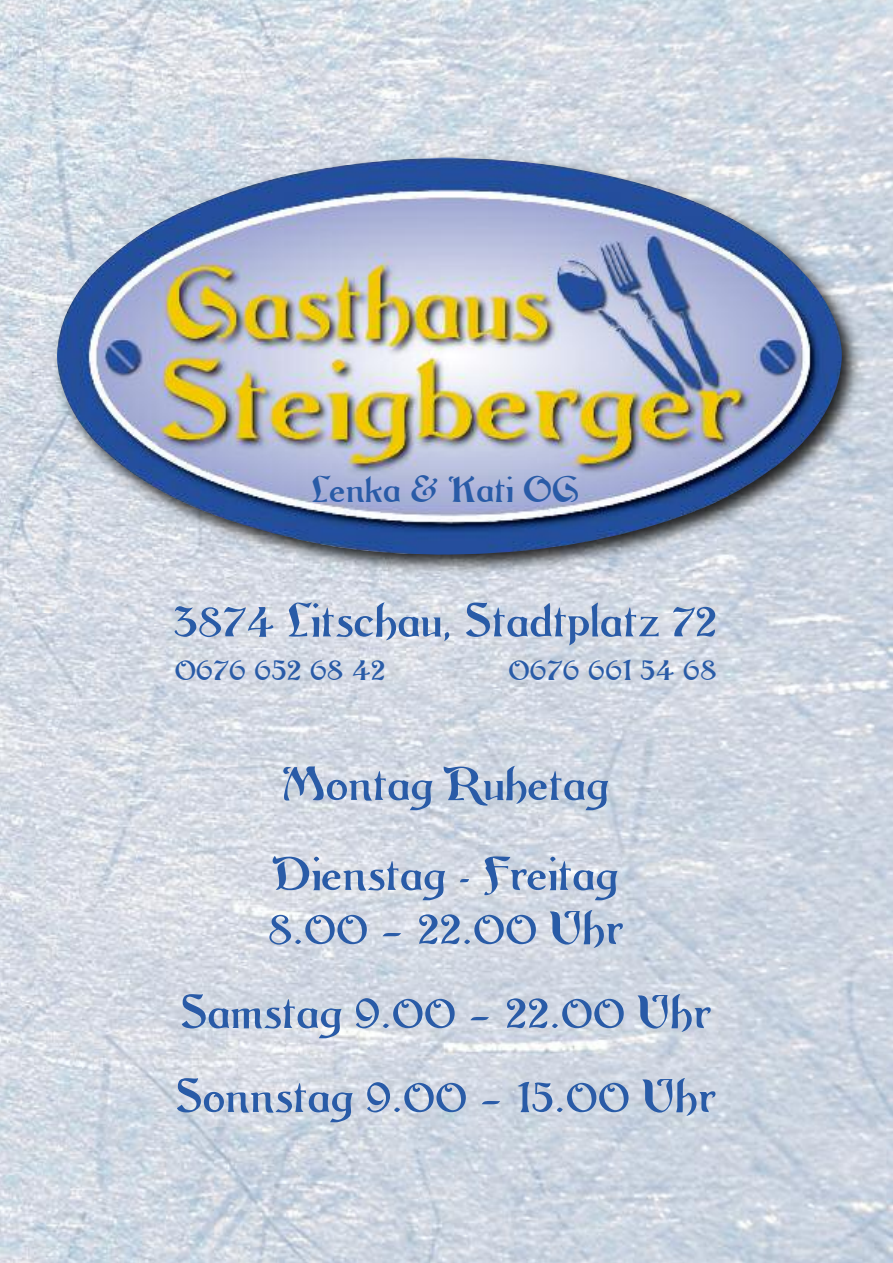
<style>
.page{position:relative;width:893px;height:1263px;background:#fff}
.page>*{position:absolute;margin:0;border:0;box-sizing:border-box;transform-origin:0 0}
.t1{font:54px/84px "Argos A Nouveau";color:#295ba7}
.t2{font:42px "Argos A Nouveau";color:#295ba7}
.t3{font:36px "Argos A Nouveau";color:#295ba7}
</style>
<div class="page">
<img style="left:0;top:0;width:893px;height:1263px">
<img style="left:9px;top:126px;width:884px;height:486px">
<img style="left:57px;top:157px;width:785px;height:398px">
<p class="t2" style="left:312px;top:462px;width:270px">Lenka &amp; Kati OG</p>
<p class="t1" style="left:174px;top:576px;width:546px">3874 Litschau, Stadtplatz 72</p>
<p class="t3" style="left:175px;top:647px;width:213px">0676 652 68 42</p>
<p class="t3" style="left:509px;top:647px;width:210px">0676 661 54 68</p>
<p class="t1" style="left:274px;top:736px;width:347px;line-height:90px">Montag Ruhetag<br>Dienstag - Freitag</p>
<p class="t1" style="left:177px;top:883px;width:541px;text-align:center">8.00 - 22.00 Uhr<br>Samstag 9.00 - 22.00 Uhr<br>Sonnstag 9.00 - 15.00 Uhr</p>
</div>
